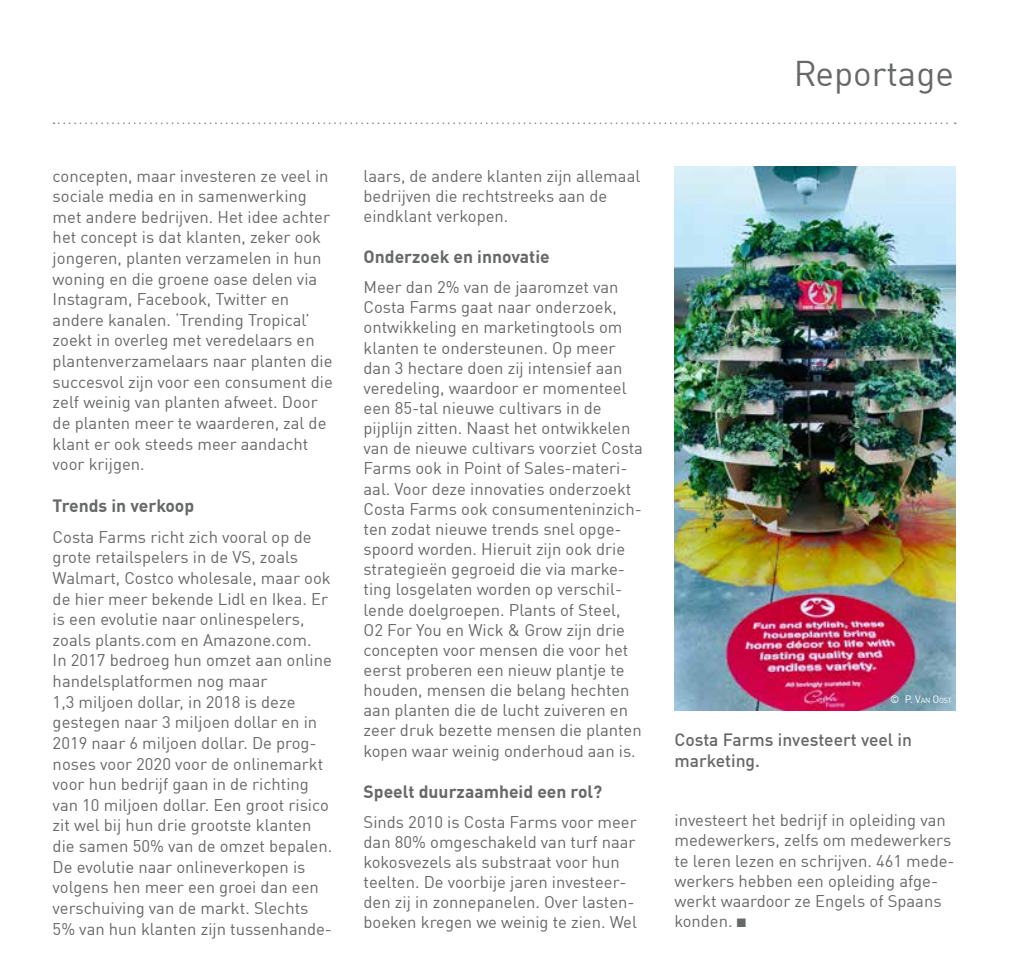
<style>
.page{position:relative;width:1035px;height:958px;background:#fff}
.page>*{position:absolute;margin:0;border:0;box-sizing:border-box;transform-origin:0 0}
.t1{font:35px "DIN Offc Pro";color:#676968}
.t2{font:700 17.5px "DIN Offc Pro";color:#676968}
.t3{font:500 17.5px/21px "DIN Offc Pro";color:#676968}
.t4{font:16.62px/20.1px "DIN Offc Pro";color:#676968}
.t5{font:10.5px "DIN Offc Pro";color:#fff}
.s1{font-size:7.35px}
</style>
<div class="page">
<svg style="left:54px;top:122px;width:902px;height:2px"></svg>
<img style="left:674px;top:166px;width:281px;height:544px">
<p class="t4" style="left:53px;top:163px;width:282px;line-height:20.7px">concepten, maar investeren ze veel in sociale media en in samenwerking met andere bedrijven. Het idee achter het concept is dat klanten, zeker ook jongeren, planten verzamelen in hun woning en die groene oase delen via Instagram, Facebook, Twitter en andere kanalen. ‘Trending Tropical’ zoekt in overleg met veredelaars en plantenverzamelaars naar planten die succesvol zijn voor een consument die zelf weinig van planten afweet. Door de planten meer te waarderen, zal de klant er ook steeds meer aandacht voor krijgen.</p>
<p class="t2" style="left:53px;top:491px;width:143px">Trends in verkoop</p>
<p class="t4" style="left:53px;top:524px;width:281px;line-height:20.7px">Costa Farms richt zich vooral op de grote retailspelers in de VS, zoals Walmart, Costco wholesale, maar ook de hier meer bekende Lidl en Ikea. Er is een evolutie naar onlinespelers, zoals plants.com en Amazone.com.<br>In 2017 bedroeg hun omzet aan online handelsplatformen nog maar<br>1,3 miljoen dollar, in 2018 is deze gestegen naar 3 miljoen dollar en in 2019 naar 6 miljoen dollar. De prog&shy;noses voor 2020 voor de onlinemarkt voor hun bedrijf gaan in de richting van 10 miljoen dollar. Een groot risico zit wel bij hun drie grootste klanten die samen 50% van de omzet bepalen.<br>De evolutie naar onlineverkopen is volgens hen meer een groei dan een verschuiving van de markt. Slechts 5% van hun klanten zijn tussenhande-</p>
<h1 class="t1" style="left:794px;top:46px;width:162px">Reportage</h1>
<p class="t4" style="left:364px;top:164px;width:278px">laars, de andere klanten zijn allemaal bedrijven die rechtstreeks aan de eindklant verkopen.</p>
<p class="t2" style="left:364px;top:242px;width:188px">Onderzoek en innovatie</p>
<p class="t4" style="left:364px;top:275px;width:281px">Meer dan 2% van de jaaromzet van Costa Farms gaat naar onderzoek, ontwikkeling en marketingtools om klanten te ondersteunen. Op meer dan 3 hectare doen zij intensief aan veredeling, waardoor er momenteel een 85-tal nieuwe cultivars in de pijplijn zitten. Naast het ontwikkelen van de nieuwe cultivars voorziet Costa Farms ook in Point of Sales-materi&shy;aal. Voor deze innovaties onderzoekt Costa Farms ook consumenteninzich&shy;ten zodat nieuwe trends snel opge&shy;spoord worden. Hieruit zijn ook drie strategieën gegroeid die via marke&shy;ting losgelaten worden op verschil&shy;lende doelgroepen. Plants of Steel, O2 For You en Wick &amp; Grow zijn drie concepten voor mensen die voor het eerst proberen een nieuw plantje te houden, mensen die belang hechten aan planten die de lucht zuiveren en zeer druk bezette mensen die planten kopen waar weinig onderhoud aan is.</p>
<p class="t2" style="left:364px;top:776px;width:240px">Speelt duurzaamheid een rol?</p>
<p class="t4" style="left:364px;top:809px;width:275px">Sinds 2010 is Costa Farms voor meer dan 80% omgeschakeld van turf naar kokosvezels als substraat voor hun teelten. De voorbije jaren investeer&shy;den zij in zonnepanelen. Over lasten&shy;boeken kregen we weinig te zien. Wel</p>
<p class="t4" style="left:674px;top:808px;width:282px">investeert het bedrijf in opleiding van medewerkers, zelfs om medewerkers te leren lezen en schrijven. 461 mede&shy;werkers hebben een opleiding afge&shy;werkt waardoor ze Engels of Spaans konden. ■</p>
<p class="t5" style="left:890px;top:690px;width:63px">© P. V<span class="s1">AN</span> O <span class="s1">OST</span></p>
<p class="t3" style="left:674px;top:727px;width:239px">Costa Farms investeert veel in marketing.</p>
</div>
